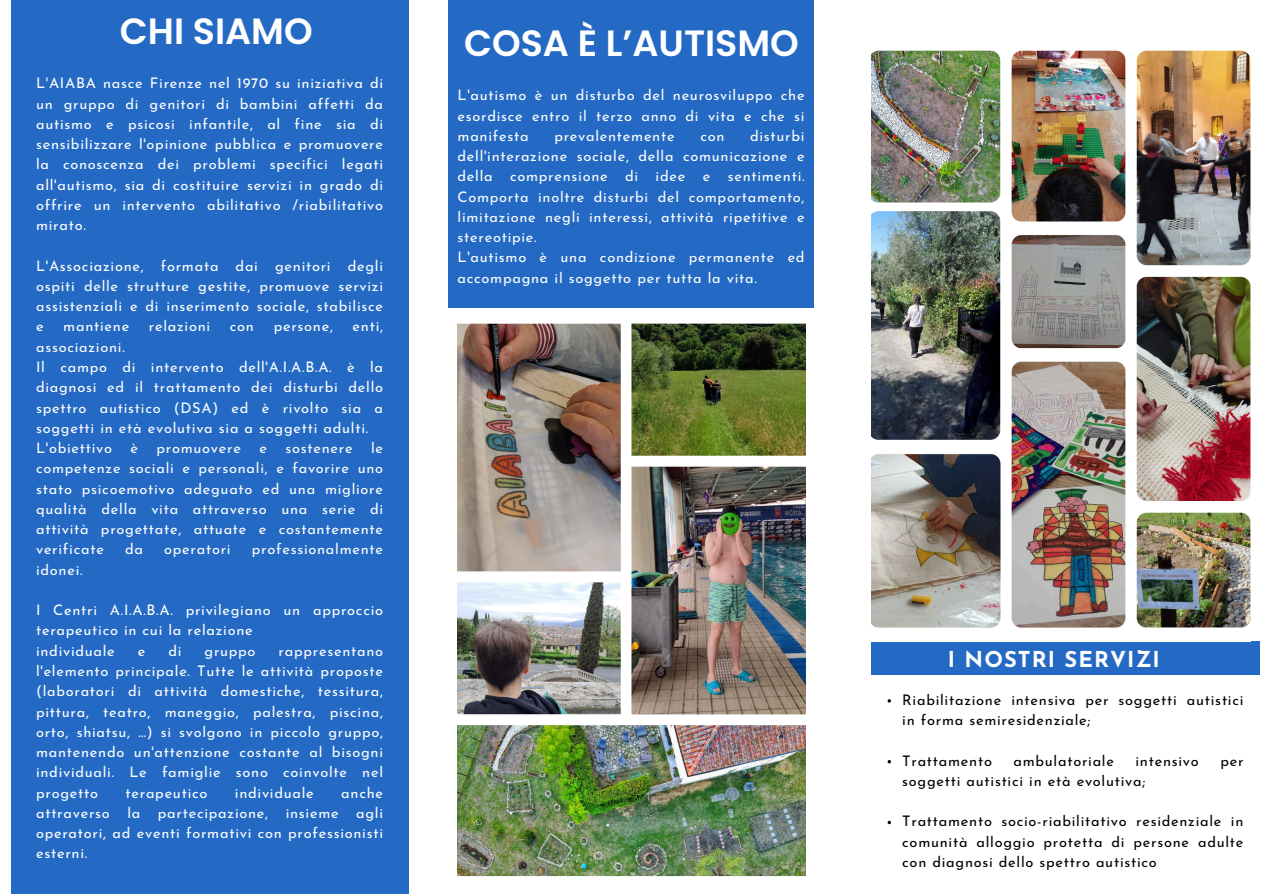
<style>
.page{position:relative;width:1263px;height:894px;background:#fff}
.page>*{position:absolute;margin:0;border:0;box-sizing:border-box;transform-origin:0 0}
.t1{font:600 36.45px "Poppins";color:#fff}
.t2{font:700 21.9px "Josefin Sans";letter-spacing:.05em;color:#fff}
.t3{font:14.55px/20.2px "Josefin Sans";letter-spacing:.05em;color:#fff;text-align:justify}
.t4{font:14.55px/20.2px "Josefin Sans";letter-spacing:.05em;color:#000}
</style>
<div class="page">
<div style="left:11px;top:0;width:398px;height:892px;background:#246ac5"></div>
<div style="left:871px;top:641px;width:389px;height:33px;background:#246ac5"></div>
<div style="left:448px;top:0;width:366px;height:307px;background:#246ac5"></div>
<img style="left:458px;top:323px;width:347px;height:554px">
<img style="left:871px;top:50px;width:379px;height:578px">
<p class="t1" style="left:120px;top:6px;width:194px">CHI SIAMO</p>
<p class="t1" style="left:464px;top:18px;width:336px">COSA È L’AUTISMO</p>
<h1 class="t3" style="left:36px;top:74px;width:349px">L'AIABA nasce Firenze nel 1970 su iniziativa di un gruppo di genitori di bambini affetti da autismo e psicosi infantile, al fine sia di sensibilizzare l'opinione pubblica e promuovere la conoscenza dei problemi specifici legati all'autismo, sia di costituire servizi in grado di offrire un intervento abilitativo /riabilitativo mirato.</h1>
<p class="t3" style="left:36px;top:257px;width:348px">L'Associazione, formata dai genitori degli ospiti delle strutture gestite, promuove servizi assistenziali e di inserimento sociale, stabilisce e</p>
<p class="t3" style="left:63px;top:317px;width:67px">mantiene</p>
<p class="t3" style="left:149px;top:317px;width:63px">relazioni</p>
<p class="t3" style="left:230px;top:317px;width:26px">con</p>
<p class="t3" style="left:274px;top:317px;width:61px">persone,</p>
<p class="t3" style="left:353px;top:317px;width:32px">enti,</p>
<p class="t3" style="left:36px;top:338px;width:90px">associazioni.</p>
<p class="t3" style="left:36px;top:358px;width:349px">Il campo di intervento dell'A.I.A.B.A. è la diagnosi ed il trattamento dei disturbi dello spettro autistico (DSA) ed è rivolto sia a soggetti in età evolutiva sia a soggetti adulti.</p>
<p class="t3" style="left:36px;top:439px;width:77px">L'obiettivo</p>
<p class="t3" style="left:131px;top:439px;width:9px">è</p>
<p class="t3" style="left:157px;top:439px;width:86px">promuovere</p>
<p class="t3" style="left:259px;top:439px;width:9px">e</p>
<p class="t3" style="left:285px;top:439px;width:69px">sostenere</p>
<p class="t3" style="left:36px;top:439px;width:349px;text-indent:335px">le competenze sociali e personali, e favorire uno stato psicoemotivo adeguato ed una migliore qualità della vita attraverso una serie di attività progettate, attuate e costantemente verificate</p>
<p class="t3" style="left:125px;top:540px;width:19px">da</p>
<p class="t3" style="left:164px;top:540px;width:68px">operatori</p>
<p class="t3" style="left:252px;top:540px;width:133px">professionalmente</p>
<p class="t3" style="left:36px;top:560px;width:48px">idonei.</p>
<p class="t3" style="left:36px;top:601px;width:349px">I Centri A.I.A.B.A. privilegiano un approccio terapeutico in cui la relazione</p>
<p class="t3" style="left:36px;top:641px;width:80px">individuale</p>
<p class="t3" style="left:138px;top:641px;width:9px">e</p>
<p class="t3" style="left:168px;top:641px;width:15px">di</p>
<p class="t3" style="left:205px;top:641px;width:53px">gruppo</p>
<p class="t3" style="left:36px;top:641px;width:349px;text-indent:242px">rappresentano l'elemento principale. Tutte le attività proposte (laboratori di attività domestiche, tessitura, pittura, teatro, maneggio, palestra, piscina, orto, shiatsu, …) si svolgono in piccolo gruppo, mantenendo un'attenzione costante al bisogni individuali. Le famiglie sono coinvolte nel progetto</p>
<p class="t3" style="left:36px;top:783px;width:348px;text-indent:305px">anche attraverso la partecipazione, insieme agli operatori, ad eventi formativi con professionisti esterni.</p>
<p class="t3" style="left:126px;top:783px;width:83px">terapeutico</p>
<p class="t3" style="left:235px;top:783px;width:80px">individuale</p>
<p class="t3" style="left:458px;top:86px;width:349px">L'autismo è un disturbo del neurosviluppo che esordisce entro il terzo anno di vita e che si manifesta</p>
<p class="t3" style="left:458px;top:127px;width:348px;text-indent:293px">disturbi dell'interazione sociale, della comunicazione e della comprensione di idee e sentimenti.<br>Comporta inoltre disturbi del comportamento, limitazione negli interessi, attività ripetitive e stereotipie.</p>
<h1 class="t3" style="left:458px;top:248px;width:348px">L'autismo è una condizione permanente ed accompagna il soggetto per tutta la vita.</h1>
<p class="t3" style="left:554px;top:127px;width:122px">prevalentemente</p>
<p class="t3" style="left:700px;top:127px;width:26px">con</p>
<h2 class="t2" style="left:948px;top:650px;width:213px">I NOSTRI SERVIZI</h2>
<p class="t4" style="left:902px;top:690px;width:343px">Riabilitazione intensiva per soggetti autistici in forma semiresidenziale;</p>
<p class="t4" style="left:902px;top:751px;width:91px">Trattamento</p>
<p class="t4" style="left:1013px;top:751px;width:102px">ambulatoriale</p>
<p class="t4" style="left:1135px;top:751px;width:65px">intensivo</p>
<p class="t4" style="left:1220px;top:751px;width:25px">per</p>
<p class="t4" style="left:902px;top:771px;width:245px">soggetti autistici in età evolutiva;</p>
<p class="t4" style="left:902px;top:812px;width:343px;text-align:justify">Trattamento socio-riabilitativo residenziale in comunità alloggio protetta di persone adulte con diagnosi dello spettro autistico</p>
</div>
